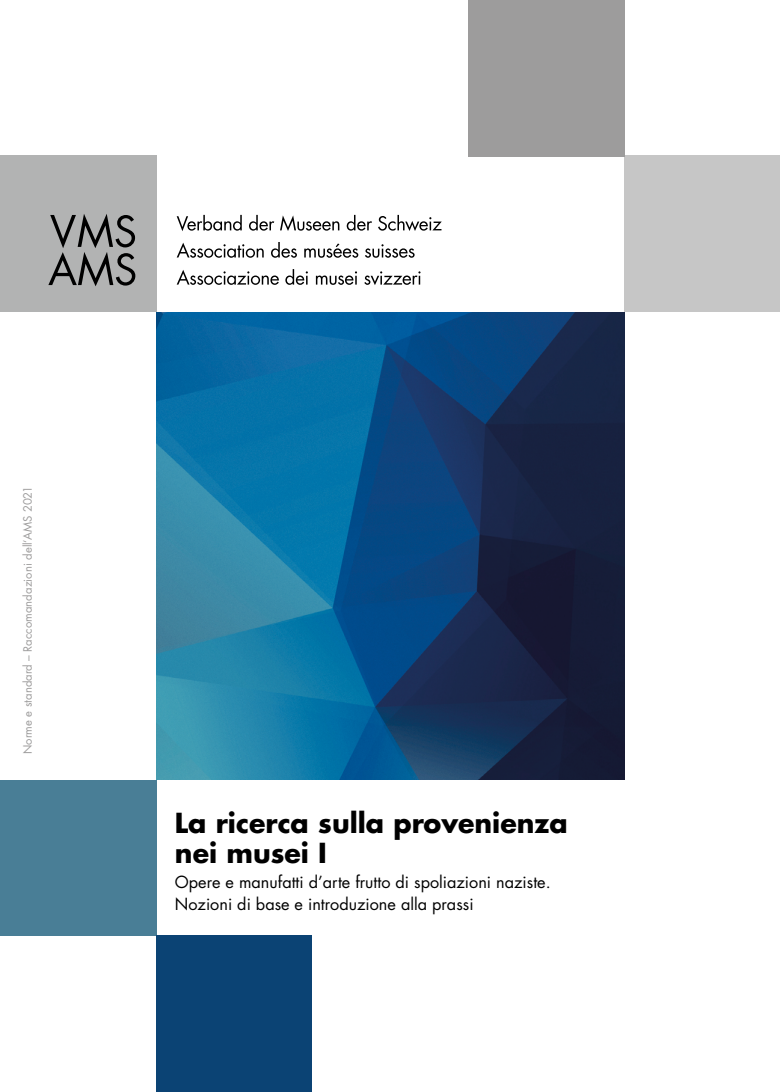
<style>
.page{position:relative;width:780px;height:1092px;background:#fff}
.page>*{position:absolute;margin:0;border:0;box-sizing:border-box;transform-origin:0 0}
.t1{font:700 26.88px/30px "Futura";color:#000}
.t2{font:16.25px/22.5px "Futura";color:#000}
.t3{font:11.25px "Futura Std";letter-spacing:.005em;color:#9d9c9c}
</style>
<div class="page">
<div style="left:0;top:156px;width:156px;height:156px;background:#b2b3b3"></div>
<svg style="left:177px;top:269px;width:243px;height:16px"></svg>
<svg style="left:177px;top:242px;width:237px;height:16px"></svg>
<svg style="left:177px;top:215px;width:264px;height:16px"></svg>
<svg style="left:48px;top:214px;width:87px;height:72px"></svg>
<img style="left:156px;top:312px;width:468px;height:468px">
<div style="left:624px;top:156px;width:156px;height:156px;background:#c6c6c6"></div>
<div style="left:0;top:780px;width:156px;height:155px;background:#497e96"></div>
<div style="left:468px;top:0;width:156px;height:156px;background:#9d9c9c"></div>
<div style="left:156px;top:935px;width:156px;height:156px;background:#0b4374"></div>
<p class="t3" style="left:21px;top:754px;width:270px;rotate:-90deg">Norme e standard – Raccomandazioni dell‘AMS 2021</p>
<h1 class="t1" style="left:175px;top:806px;width:394px">La ricerca sulla provenienza nei musei I</h1>
<p class="t2" style="left:175px;top:870px;width:377px">Opere e manufatti d’arte frutto di spoliazioni naziste.<br>Nozioni di base e introduzione alla prassi</p>
</div>
